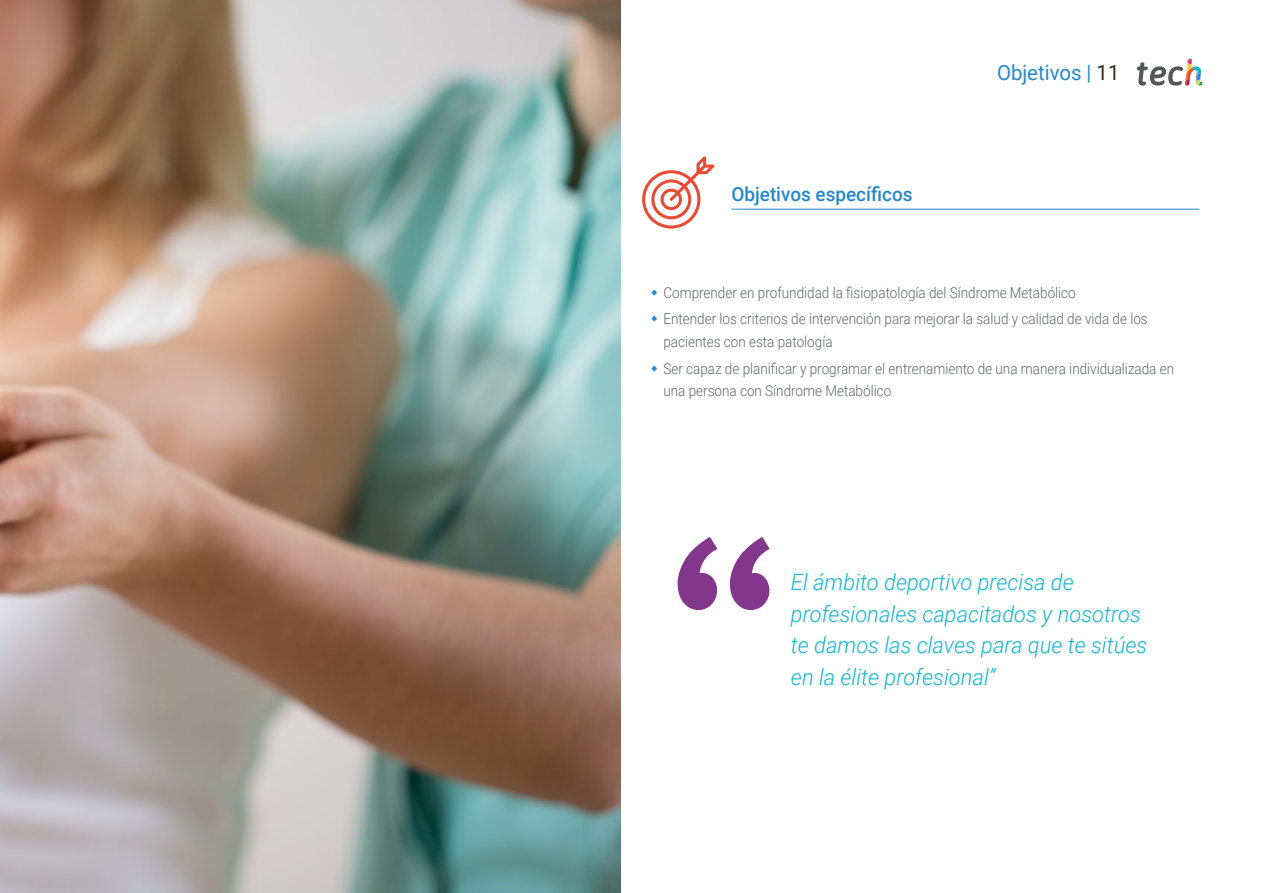
<style>
.page{position:relative;width:1263px;height:893px;background:#fff}
.page>*{position:absolute;margin:0;border:0;box-sizing:border-box;transform-origin:0 0}
.t1{font:italic 300 22.5px/31.5px "Roboto";color:#0fb6cf}
.t2{font:21px "Roboto";color:#2488c9}
.t3{font:500 19.5px "Roboto";color:#2488c9}
.t4{font:300 15px/26.7px "Roboto";color:#61646a;scale:.9 1}
.s1{color:#312e20}
</style>
<div class="page">
<img style="left:0;top:0;width:621px;height:893px">
<svg style="left:1137px;top:59px;width:65px;height:27px"></svg>
<svg style="left:677px;top:537px;width:93px;height:73px"></svg>
<svg style="left:642px;top:156px;width:72px;height:73px"></svg>
<hr style="left:731px;top:209px;width:468px;height:1px;background:#2488c9">
<h3 class="t3" style="left:731px;top:180px;width:183px">Objetivos específicos</h3>
<h2 class="t2" style="left:997px;top:57px;width:124px">Objetivos | <span class="s1">11</span></h2>
<p class="t4" style="left:663px;top:278px;width:540px">Comprender en profundidad la fisiopatología del Síndrome Metabólico<br>Entender los criterios de intervención para mejorar la salud y calidad de vida de los</p>
<p class="t4" style="left:663px;top:328px;width:569px">pacientes con esta patología<br>Ser capaz de planificar y programar el entrenamiento de una manera individualizada en</p>
<p class="t4" style="left:663px;top:377px;width:255px">una persona con Síndrome Metabólico</p>
<h1 class="t1" style="left:791px;top:565px;width:358px">El ámbito deportivo precisa de profesionales capacitados y nosotros te damos las claves para que te sitúes en la élite profesional”</h1>
</div>
